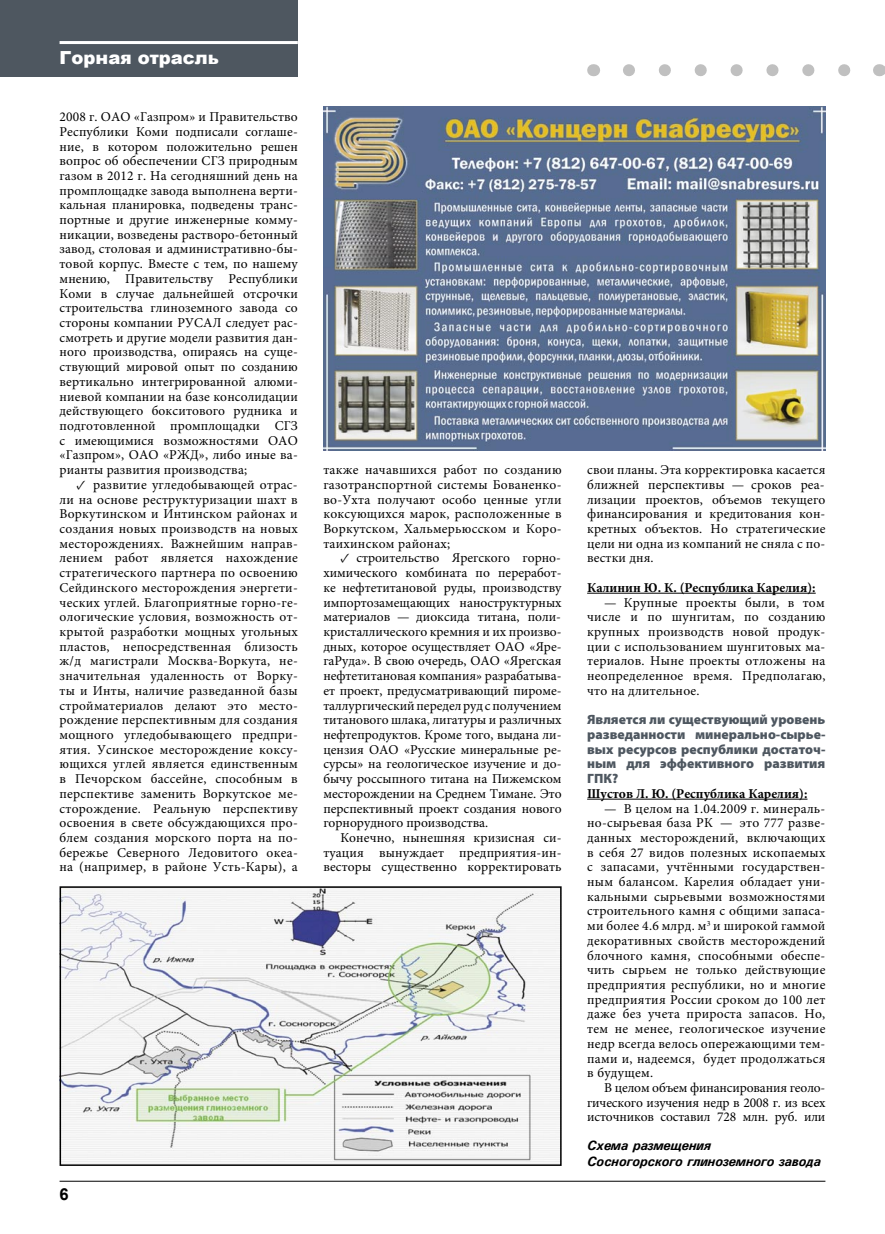
<style>
.page{position:relative;width:885px;height:1234px;background:#fff}
.page>*{position:absolute;margin:0;border:0;box-sizing:border-box;transform-origin:0 0}
.t1{font:900 18px "Arial";color:#fff}
.t2{font:700 16.5px "Arial";color:#000}
.PV_osn_M-9{font:13.5px/14.7px "Minion Pro";letter-spacing:.01em;color:#000;text-align:justify}
.PV_osn_M-9-2{font:900 13.5px/14.7px "Myriad Pro";color:#4e5760;text-align:justify}
.PV_osn_M-9-3{font:700 13.5px "Minion Pro";color:#000}
.PV_news_Un{font:italic 700 13.5px "Univers Cyr";color:#000}
</style>
<div class="page">
<div style="left:0;top:0;width:298px;height:77px;background:#4e5760"></div>
<hr style="left:60px;top:41px;width:238px;height:3px;background:#fff">
<hr style="left:60px;top:1180px;width:765px;height:1px;background:#000">
<svg style="left:628px;top:64px;width:223px;height:12px"></svg>
<svg style="left:593px;top:64px;width:1px;height:12px"></svg>
<svg style="left:878px;top:64px;width:7px;height:12px"></svg>
<hr style="left:587px;top:592px;width:228px;height:1px;background:#000">
<hr style="left:587px;top:798px;width:220px;height:1px;background:#000">
<img style="left:323px;top:106px;width:502px;height:344px">
<img style="left:63px;top:889px;width:495px;height:273px">
<div style="left:60px;top:886px;width:501px;height:279px;border:2px solid #000"></div>
<h1 class="t1" style="left:60px;top:44px;width:161px">Горная отрасль</h1>
<p class="PV_osn_M-9" style="left:60px;top:110px;width:240px">2008 г. ОАО «Газпром» и Правительство Республики Коми подписали соглаше&shy;ние, в котором положительно решен вопрос об обеспечении СГЗ природным газом в 2012 г. На сегодняшний день на промплощадке завода выполнена верти&shy;кальная планировка, подведены транс&shy;портные и другие инженерные комму&shy;никации, возведены растворо-бетонный завод, столовая и административно-бы&shy;товой корпус. Вместе с тем, по нашему мнению, Правительству Республики Коми в случае дальнейшей отсрочки строительства глиноземного завода со стороны компании РУСАЛ следует рас&shy;смотреть и другие модели развития дан&shy;ного производства, опираясь на суще&shy;ствующий мировой опыт по созданию вертикально интегрированной алюми&shy;ниевой компании на базе консолидации действующего бокситового рудника и подготовленной промплощадки СГЗ с имеющимися возможностями ОАО «Газпром», ОАО «РЖД», либо иные ва&shy;рианты развития производства;</p>
<p class="PV_osn_M-9" style="left:60px;top:477px;width:240px;text-indent:33px">развитие угледобывающей отрас&shy;ли на основе реструктуризации шахт в Воркутинском и Интинском районах и создания новых производств на новых месторождениях. Важнейшим направ&shy;лением работ является нахождение стратегического партнера по освоению Сейдинского месторождения энергети&shy;ческих углей. Благоприятные горно-ге&shy;ологические условия, возможность от&shy;крытой разработки мощных угольных пластов, непосредственная близость ж/д магистрали Москва-Воркута, не&shy;значительная удаленность от Ворку&shy;ты и Инты, наличие разведанной базы стройматериалов делают это место&shy;рождение перспективным для создания мощного угледобывающего предпри&shy;ятия. Усинское месторождение коксу&shy;ющихся углей является единственным в Печорском бассейне, способным в перспективе заменить Воркутское ме&shy;сторождение. Реальную перспективу освоения в свете обсуждающихся про&shy;блем создания морского порта на по&shy;бережье Северного Ледовитого океа&shy;на (например, в районе Усть-Кары), а</p>
<p class="PV_osn_M-9" style="left:323px;top:463px;width:240px">также начавшихся работ по созданию газотранспортной системы Бованенко&shy;во-Ухта получают особо ценные угли коксующихся марок, расположенные в Воркутском, Хальмерьюсском и Коро&shy;таихинском районах;</p>
<p class="PV_osn_M-9" style="left:323px;top:551px;width:240px;text-indent:33px">строительство Ярегского горно&shy;химического комбината по переработ&shy;ке нефтетитановой руды, производству импортозамещающих наноструктурных материалов — диоксида титана, поли&shy;кристаллического кремния и их произво&shy;дных, которое осуществляет ОАО «Яре&shy;гаРуда». В свою очередь, ОАО «Ярегская нефтетитановая компания» разрабатыва&shy;ет проект, предусматривающий пироме&shy;таллургический передел руд с получением титанового шлака, лигатуры и различных нефтепродуктов. Кроме того, выдана ли&shy;цензия ОАО «Русские минеральные ре&shy;сурсы» на геологическое изучение и до&shy;бычу россыпного титана на Пижемском месторождении на Среднем Тимане. Это перспективный проект создания нового горнорудного производства.</p>
<p class="PV_osn_M-9" style="left:323px;top:830px;width:240px;text-indent:17px">Конечно, нынешняя кризисная си&shy;туация вынуждает предприятия-ин&shy;весторы существенно корректировать</p>
<p class="t2" style="left:60px;top:1182px;width:11px">6</p>
<p class="PV_osn_M-9" style="left:587px;top:463px;width:240px">свои планы. Эта корректировка касается ближней перспективы — сроков реа&shy;лизации проектов, объемов текущего финансирования и кредитования кон&shy;кретных объектов. Но стратегические цели ни одна из компаний не сняла с по&shy;вестки дня.</p>
<p class="PV_osn_M-9-3" style="left:587px;top:579px;width:230px">Калинин Ю. К. (Республика Карелия):</p>
<p class="PV_osn_M-9" style="left:587px;top:595px;width:240px;text-indent:17px">— Крупные проекты были, в том числе и по шунгитам, по созданию крупных производств новой продук&shy;ции с использованием шунгитовых ма&shy;териалов. Ныне проекты отложены на неопределенное время. Предполагаю, что на длительное.</p>
<p class="PV_osn_M-9-2" style="left:587px;top:712px;width:240px">Является ли существующий уровень разведанности минерально-сырье&shy;вых ресурсов республики достаточ&shy;ным для эффективного развития ГПК?</p>
<p class="PV_osn_M-9-3" style="left:587px;top:785px;width:222px">Шустов Л. Ю. (Республика Карелия):</p>
<p class="PV_osn_M-9" style="left:587px;top:801px;width:240px;text-indent:17px">— В целом на 1.04.2009 г. минераль&shy;но-сырьевая база РК — это 777 разве&shy;данных месторождений, включающих в себя 27 видов полезных ископаемых с запасами, учтёнными государствен&shy;ным балансом. Карелия обладает уни&shy;кальными сырьевыми возможностями строительного камня с общими запаса&shy;ми более 4.6 млрд. м<sup>3</sup> и широкой гаммой декоративных свойств месторождений блочного камня, способными обеспе&shy;чить сырьем не только действующие предприятия республики, но и многие предприятия России сроком до 100 лет даже без учета прироста запасов. Но, тем не менее, геологическое изучение недр всегда велось опережающими тем&shy;пами и, надеемся, будет продолжаться в будущем.</p>
<p class="PV_osn_M-9" style="left:587px;top:1080px;width:240px;text-indent:17px">В целом объем финансирования геоло&shy;гического изучения недр в 2008 г. из всех источников составил 728 млн. руб. или</p>
<p class="PV_news_Un" style="left:587px;top:1136px;width:125px">Схема размещения</p>
<p class="PV_news_Un" style="left:587px;top:1152px;width:235px">Сосногорского глиноземного завода</p>
</div>
